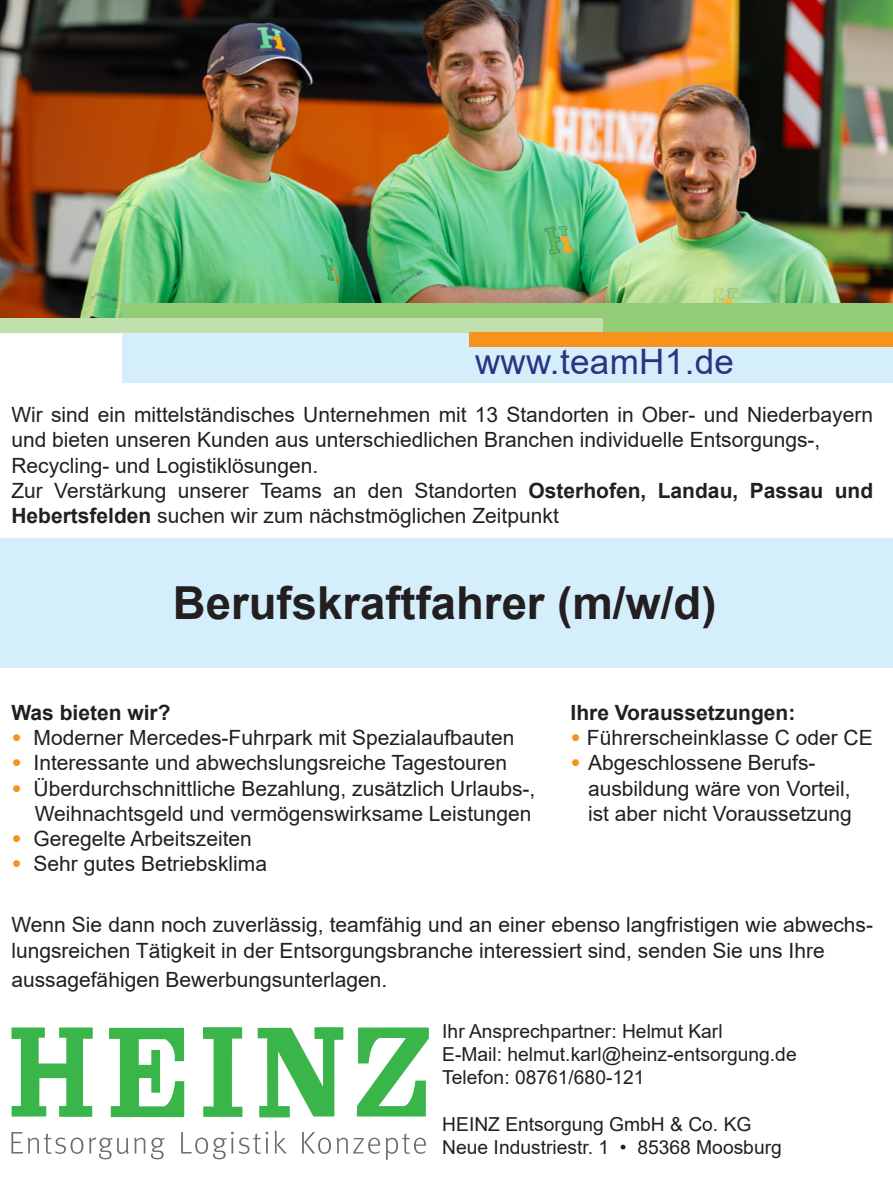
<style>
.page{position:relative;width:893px;height:1191px;background:#fff}
.page>*{position:absolute;margin:0;border:0;box-sizing:border-box;transform-origin:0 0}
.t1{font:700 45.5px "Arial";color:#231f20}
.t2{font:35px "Arial";letter-spacing:.01em;color:#293581}
.t3{font:21px/25.2px "Arial";color:#231f20}
.t4{font:700 21px "Arial";color:#231f20}
.t5{font:19.25px/23.1px "Arial";color:#231f20}
.s1{font-weight:700}
.s2{font-weight:900;color:#f7931d}
</style>
<div class="page">
<div style="left:122px;top:333px;width:771px;height:50px;background:#d4effb"></div>
<img style="left:0;top:0;width:893px;height:318px">
<div style="left:122px;top:303px;width:771px;height:30px;background:#93cc77"></div>
<div style="left:0;top:318px;width:603px;height:15px;background:#c2dfae"></div>
<div style="left:470px;top:333px;width:423px;height:14px;background:#f7931d"></div>
<div style="left:0;top:538px;width:893px;height:129px;background:#d4effb"></div>
<svg style="left:12px;top:1027px;width:81px;height:89px"></svg>
<svg style="left:109px;top:1027px;width:75px;height:90px"></svg>
<svg style="left:203px;top:1027px;width:39px;height:89px"></svg>
<svg style="left:258px;top:1027px;width:85px;height:90px"></svg>
<svg style="left:357px;top:1027px;width:72px;height:89px"></svg>
<svg style="left:11px;top:1132px;width:72px;height:21px"></svg>
<svg style="left:89px;top:1137px;width:56px;height:22px"></svg>
<svg style="left:151px;top:1137px;width:14px;height:22px"></svg>
<svg style="left:181px;top:1131px;width:87px;height:28px"></svg>
<svg style="left:275px;top:1130px;width:11px;height:23px"></svg>
<svg style="left:302px;top:1132px;width:29px;height:21px"></svg>
<svg style="left:337px;top:1137px;width:43px;height:16px"></svg>
<svg style="left:386px;top:1133px;width:40px;height:27px"></svg>
<p class="t2" style="left:475px;top:337px;width:261px">www.teamH1.de</p>
<p class="t3" style="left:11px;top:402px;width:863px">Wir sind ein mittelständisches Unternehmen mit 13 Standorten in Ober- und Niederbayern und bieten unseren Kunden aus unterschiedlichen Branchen individuelle Entsorgungs-,</p>
<p class="t3" style="left:11px;top:452px;width:308px">Recycling- und Logistiklösungen.</p>
<p class="t3" style="left:11px;top:478px;width:863px">Zur Verstärkung unserer Teams an den Standorten <span class="s1">Osterhofen, Landau, Passau und<br>Hebertsfelden</span> suchen wir zum nächstmöglichen Zeitpunkt</p>
<p class="t1" style="left:173px;top:571px;width:545px">Berufskraftfahrer (m/w/d)</p>
<p class="t4" style="left:11px;top:698px;width:161px">Was bieten wir?</p>
<p class="t3" style="left:11px;top:725px;width:505px"><span class="s2">•</span> Moderner Mercedes-Fuhrpark mit Spezialaufbauten</p>
<p class="t3" style="left:11px;top:750px;width:497px"><span class="s2">•</span> Interessante und abwechslungsreiche Tagestouren</p>
<p class="t3" style="left:11px;top:775px;width:526px"><span class="s2">•</span> Überdurchschnittliche Bezahlung, zusätzlich Urlaubs-,</p>
<p class="t3" style="left:35px;top:800px;width:498px">Weihnachtsgeld und vermögenswirksame Leistungen</p>
<p class="t3" style="left:11px;top:826px;width:242px"><span class="s2">•</span> Geregelte Arbeitszeiten</p>
<p class="t3" style="left:11px;top:851px;width:257px"><span class="s2">•</span> Sehr gutes Betriebsklima</p>
<p class="t4" style="left:570px;top:698px;width:226px">Ihre Voraussetzungen:</p>
<p class="t3" style="left:570px;top:725px;width:304px"><span class="s2">•</span> Führerscheinklasse C oder CE</p>
<p class="t3" style="left:570px;top:750px;width:247px"><span class="s2">•</span> Abgeschlossene Berufs-</p>
<p class="t3" style="left:588px;top:775px;width:264px">ausbildung wäre von Vorteil,</p>
<p class="t3" style="left:588px;top:800px;width:265px">ist aber nicht Voraussetzung</p>
<p class="t3" style="left:11px;top:912px;width:863px">Wenn Sie dann noch zuverlässig, teamfähig und an einer ebenso langfristigen wie abwechs&shy;lungsreichen Tätigkeit in der Entsorgungsbranche interessiert sind, senden Sie uns Ihre</p>
<p class="t3" style="left:11px;top:967px;width:377px">aussagefähigen Bewerbungsunterlagen.</p>
<p class="t5" style="left:442px;top:1019px;width:282px">Ihr Ansprechpartner: Helmut Karl</p>
<p class="t5" style="left:442px;top:1043px;width:356px">E-Mail: helmut.karl@heinz-entsorgung.de</p>
<p class="t5" style="left:442px;top:1066px;width:204px">Telefon: 08761/680-121</p>
<p class="t5" style="left:442px;top:1112px;width:341px">HEINZ Entsorgung GmbH &amp; Co. KG<br>Neue Industriestr. 1 • 85368 Moosburg</p>
</div>
